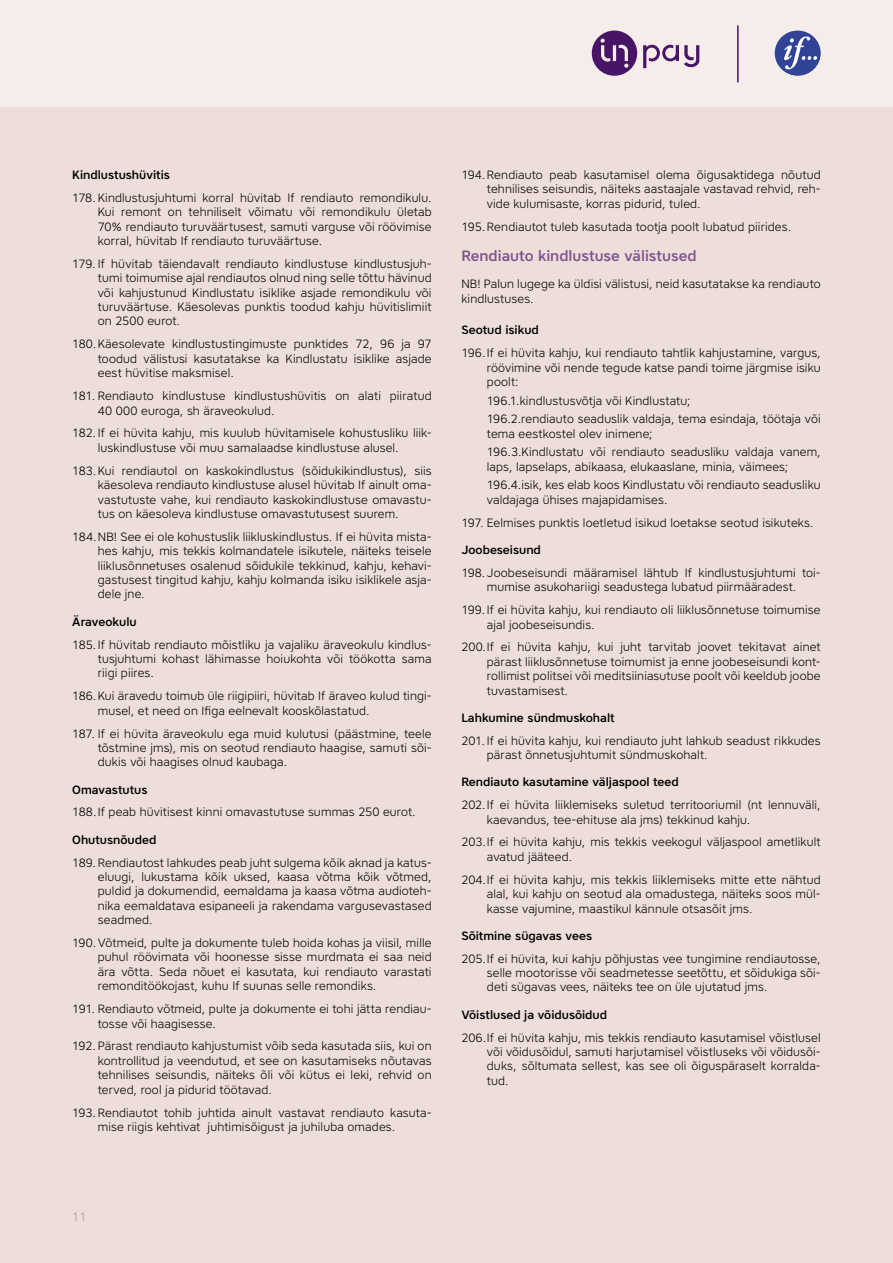
<style>
.page{position:relative;width:893px;height:1263px;background:#fff}
.page>*{position:absolute;margin:0;border:0;box-sizing:border-box;transform-origin:0 0}
.t1{font:500 15px "Core Sans A55";color:#7e538f}
.t2{font:300 12px/14.4px "Core Sans A35";letter-spacing:.01em;color:#000;text-align:justify}
.t3{font:500 12px "Core Sans A55";color:#000}
.t4{font:300 12px "Core Sans A35";color:#aa96a7}
</style>
<div class="page">
<div style="left:0;top:106px;width:893px;height:1157px;background:#eddeda"></div>
<div style="left:0;top:0;width:893px;height:106px;background:#f6ecea"></div>
<svg style="left:592px;top:31px;width:107px;height:45px"></svg>
<img style="left:775px;top:31px;width:46px;height:45px;border-radius:23px">
<hr style="left:737px;top:25px;width:2px;height:57px;background:#481466">
<p class="t3" style="left:72px;top:167px;width:99px">Kindlustushüvitis</p>
<p class="t2" style="left:98px;top:190px;width:335px;text-indent:-26px">178. Kindlustusjuhtumi korral hüvitab If rendiauto remondikulu.<br>Kui remont on tehniliselt võimatu või remondikulu ületab 70% rendiauto turuväärtusest, samuti varguse või röövimise korral, hüvitab If rendiauto turuväärtuse.</p>
<p class="t2" style="left:98px;top:256px;width:335px;text-indent:-26px">179. If hüvitab täiendavalt rendiauto kindlustuse kindlustusjuh&shy;tumi toimumise ajal rendiautos olnud ning selle tõttu hävinud või kahjustunud Kindlustatu isiklike asjade remondikulu või turuväärtuse. Käesolevas punktis toodud kahju hüvitislimiit on 2500 eurot.</p>
<p class="t2" style="left:98px;top:337px;width:335px;text-indent:-26px">180.Käesolevate kindlustustingimuste punktides 72, 96 ja 97 toodud välistusi kasutatakse ka Kindlustatu isiklike asjade eest hüvitise maksmisel.</p>
<p class="t2" style="left:98px;top:388px;width:335px;text-indent:-26px">181. Rendiauto kindlustuse kindlustushüvitis on alati piiratud<br>40 000 euroga, sh äraveokulud.</p>
<p class="t2" style="left:98px;top:426px;width:335px;text-indent:-26px">182.If ei hüvita kahju, mis kuulub hüvitamisele kohustusliku liik&shy;luskindlustuse või muu samalaadse kindlustuse alusel.</p>
<p class="t2" style="left:98px;top:463px;width:335px;text-indent:-26px">183.Kui rendiautol on kaskokindlustus (sõidukikindlustus), siis käesoleva rendiauto kindlustuse alusel hüvitab If ainult oma&shy;vastutuste vahe, kui rendiauto kaskokindlustuse omavastu&shy;tus on käesoleva kindlustuse omavastutusest suurem.</p>
<p class="t2" style="left:98px;top:529px;width:335px;text-indent:-26px">184.NB! See ei ole kohustuslik liikluskindlustus. If ei hüvita mista&shy;hes kahju, mis tekkis kolmandatele isikutele, näiteks teisele liiklusõnnetuses osalenud sõidukile tekkinud, kahju, kehavi&shy;gastusest tingitud kahju, kahju kolmanda isiku isiklikele asja&shy;dele jne.</p>
<p class="t3" style="left:72px;top:613px;width:66px">Äraveokulu</p>
<p class="t2" style="left:98px;top:637px;width:335px;text-indent:-26px">185.If hüvitab rendiauto mõistliku ja vajaliku äraveokulu kindlus&shy;tusjuhtumi kohast lähimasse hoiukohta või töökotta sama riigi piires.</p>
<p class="t2" style="left:98px;top:689px;width:335px;text-indent:-26px">186.Kui äravedu toimub üle riigipiiri, hüvitab If äraveo kulud tingi&shy;musel, et need on Ifiga eelnevalt kooskõlastatud.</p>
<p class="t2" style="left:98px;top:726px;width:335px;text-indent:-26px">187. If ei hüvita äraveokulu ega muid kulutusi (päästmine, teele tõstmine jms), mis on seotud rendiauto haagise, samuti sõi&shy;dukis või haagises olnud kaubaga.</p>
<p class="t3" style="left:72px;top:781px;width:77px">Omavastutus</p>
<p class="t2" style="left:72px;top:805px;width:345px">188.If peab hüvitisest kinni omavastutuse summas 250 eurot.</p>
<p class="t3" style="left:72px;top:831px;width:86px">Ohutusnõuded</p>
<p class="t2" style="left:98px;top:855px;width:335px;text-indent:-26px">189.Rendiautost lahkudes peab juht sulgema kõik aknad ja katus&shy;eluugi, lukustama kõik uksed, kaasa võtma kõik võtmed, puldid ja dokumendid, eemaldama ja kaasa võtma audioteh&shy;nika eemaldatava esipaneeli ja rakendama vargusevastased seadmed.</p>
<p class="t2" style="left:98px;top:935px;width:335px;text-indent:-26px">190.Võtmeid, pulte ja dokumente tuleb hoida kohas ja viisil, mille puhul röövimata või hoonesse sisse murdmata ei saa neid ära võtta. Seda nõuet ei kasutata, kui rendiauto varastati remonditöökojast, kuhu If suunas selle remondiks.</p>
<p class="t2" style="left:98px;top:1001px;width:335px;text-indent:-26px">191. Rendiauto võtmeid, pulte ja dokumente ei tohi jätta rendiau&shy;tosse või haagisesse.</p>
<p class="t2" style="left:98px;top:1039px;width:335px;text-indent:-26px">192. Pärast rendiauto kahjustumist võib seda kasutada siis, kui on kontrollitud ja veendutud, et see on kasutamiseks nõutavas tehnilises seisundis, näiteks õli või kütus ei leki, rehvid on terved, rool ja pidurid töötavad.</p>
<p class="t2" style="left:98px;top:1105px;width:335px;text-indent:-26px">193.Rendiautot tohib juhtida ainult vastavat rendiauto kasuta&shy;mise riigis kehtivat juhtimisõigust ja juhiluba omades.</p>
<p class="t2" style="left:487px;top:167px;width:335px;text-indent:-26px">194.Rendiauto peab kasutamisel olema õigusaktidega nõutud tehnilises seisundis, näiteks aastaajale vastavad rehvid, reh&shy;vide kulumisaste, korras pidurid, tuled.</p>
<p class="t2" style="left:461px;top:219px;width:331px">195.Rendiautot tuleb kasutada tootja poolt lubatud piirides.</p>
<p class="t1" style="left:461px;top:246px;width:237px">Rendiauto kindlustuse välistused</p>
<p class="t2" style="left:461px;top:277px;width:361px">NB! Palun lugege ka üldisi välistusi, neid kasutatakse ka rendiauto kindlustuses.</p>
<p class="t3" style="left:461px;top:322px;width:79px">Seotud isikud</p>
<p class="t2" style="left:487px;top:346px;width:335px;text-indent:-26px">196.If ei hüvita kahju, kui rendiauto tahtlik kahjustamine, vargus, röövimine või nende tegude katse pandi toime järgmise isiku poolt:</p>
<p class="t2" style="left:487px;top:391px;width:335px;line-height:18.6px">196.1.kindlustusvõtja või Kindlustatu;<br>196.2.rendiauto seaduslik valdaja, tema esindaja, töötaja või</p>
<p class="t2" style="left:487px;top:424px;width:335px;line-height:18.6px">tema eestkostel olev inimene;<br>196.3.Kindlustatu või rendiauto seadusliku valdaja vanem,</p>
<p class="t2" style="left:487px;top:457px;width:335px;line-height:18.6px">laps, lapselaps, abikaasa, elukaaslane, minia, väimees;<br>196.4.isik, kes elab koos Kindlustatu või rendiauto seadusliku</p>
<p class="t2" style="left:461px;top:488px;width:354px;line-height:23px;text-indent:26px">valdajaga ühises majapidamises.<br>197. Eelmises punktis loetletud isikud loetakse seotud isikuteks.</p>
<p class="t3" style="left:461px;top:542px;width:81px">Joobeseisund</p>
<p class="t2" style="left:461px;top:565px;width:361px;text-align:center">198.Joobeseisundi määramisel lähtub If kindlustusjuhtumi toi&shy;mumise asukohariigi seadustega lubatud piirmääradest.</p>
<p class="t2" style="left:487px;top:602px;width:335px;text-indent:-26px">199.If ei hüvita kahju, kui rendiauto oli liiklusõnnetuse toimumise ajal joobeseisundis.</p>
<p class="t2" style="left:487px;top:640px;width:335px;text-indent:-26px">200.If ei hüvita kahju, kui juht tarvitab joovet tekitavat ainet pärast liiklusõnnetuse toimumist ja enne joobeseisundi kont&shy;rollimist politsei või meditsiiniasutuse poolt või keeldub joobe tuvastamisest.</p>
<p class="t3" style="left:461px;top:710px;width:155px">Lahkumine sündmuskohalt</p>
<p class="t2" style="left:487px;top:733px;width:335px;text-indent:-26px">201. If ei hüvita kahju, kui rendiauto juht lahkub seadust rikkudes pärast õnnetusjuhtumit sündmuskohalt.</p>
<p class="t3" style="left:461px;top:774px;width:219px">Rendiauto kasutamine väljaspool teed</p>
<p class="t2" style="left:487px;top:797px;width:335px;text-indent:-26px">202.If ei hüvita liiklemiseks suletud territooriumil (nt lennuväli, kaevandus, tee-ehituse ala jms) tekkinud kahju.</p>
<p class="t2" style="left:487px;top:835px;width:335px;text-indent:-26px">203.If ei hüvita kahju, mis tekkis veekogul väljaspool ametlikult avatud jääteed.</p>
<p class="t2" style="left:487px;top:872px;width:335px;text-indent:-26px">204.If ei hüvita kahju, mis tekkis liiklemiseks mitte ette nähtud alal, kui kahju on seotud ala omadustega, näiteks soos mül&shy;kasse vajumine, maastikul kännule otsasõit jms.</p>
<p class="t3" style="left:461px;top:928px;width:132px">Sõitmine sügavas vees</p>
<p class="t2" style="left:487px;top:951px;width:335px;text-indent:-26px">205.If ei hüvita, kui kahju põhjustas vee tungimine rendiautosse, selle mootorisse või seadmetesse seetõttu, et sõidukiga sõi&shy;deti sügavas vees, näiteks tee on üle ujutatud jms.</p>
<p class="t3" style="left:461px;top:1006px;width:147px">Võistlused ja võidusõidud</p>
<p class="t2" style="left:487px;top:1030px;width:335px;text-indent:-26px">206.If ei hüvita kahju, mis tekkis rendiauto kasutamisel võistlusel või võidusõidul, samuti harjutamisel võistluseks või võidusõi&shy;duks, sõltumata sellest, kas see oli õiguspäraselt korralda&shy;tud.</p>
<p class="t4" style="left:72px;top:1208px;width:16px">11</p>
</div>
